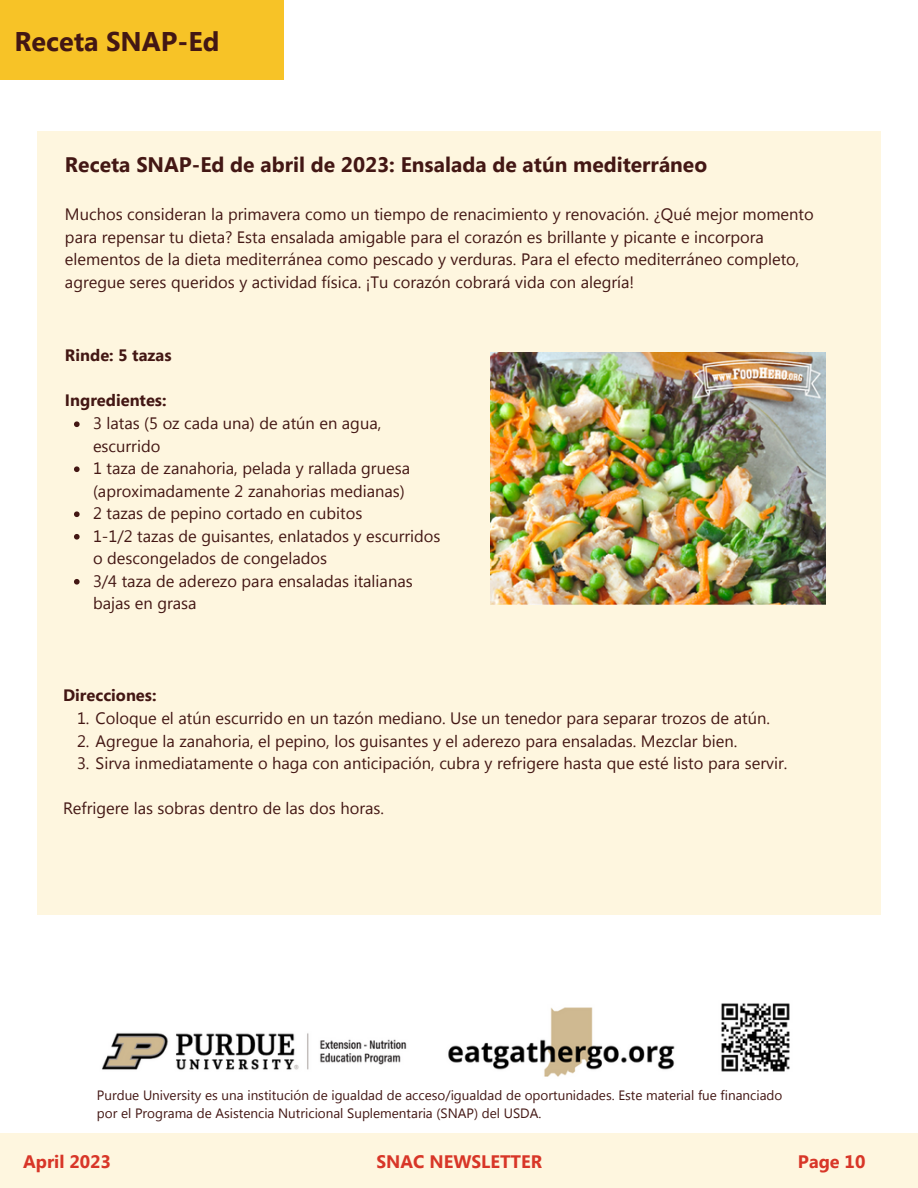
<style>
.page{position:relative;width:918px;height:1188px;background:#fff}
.page>*{position:absolute;margin:0;border:0;box-sizing:border-box;transform-origin:0 0}
.t1{font:700 27px "Segoe UI";color:#431714}
.t2{font:700 21px "Segoe UI";color:#431714}
.t3{font:700 18px "Segoe UI";color:#d83628}
.t4{font:16.5px/22.5px "Segoe UI";color:#431714}
.t5{font:700 16.5px "Segoe UI";color:#431714}
.t6{font:13.5px/18px "Segoe UI";color:#431714}
</style>
<div class="page">
<div style="left:38px;top:131px;width:842px;height:784px;background:#fef6df"></div>
<div style="left:0;top:0;width:284px;height:80px;background:#f7c327"></div>
<div style="left:0;top:1134px;width:918px;height:54px;background:#fef6df"></div>
<img style="left:102px;top:1033px;width:305px;height:37px">
<img style="left:721px;top:1003px;width:69px;height:69px">
<img style="left:448px;top:1007px;width:227px;height:70px">
<svg style="left:74px;top:421px;width:6px;height:6px"></svg>
<svg style="left:74px;top:466px;width:6px;height:6px"></svg>
<svg style="left:74px;top:511px;width:6px;height:6px"></svg>
<svg style="left:74px;top:534px;width:6px;height:6px"></svg>
<svg style="left:74px;top:579px;width:6px;height:6px"></svg>
<img style="left:491px;top:353px;width:334px;height:252px">
<h1 class="t1" style="left:14px;top:21px;width:207px">Receta SNAP-Ed</h1>
<p class="t2" style="left:65px;top:149px;width:644px">Receta SNAP-Ed de abril de 2023: Ensalada de atún mediterráneo</p>
<p class="t4" style="left:65px;top:202px;width:750px">Muchos consideran la primavera como un tiempo de renacimiento y renovación. ¿Qué mejor momento para repensar tu dieta? Esta ensalada amigable para el corazón es brillante y picante e incorpora elementos de la dieta mediterránea como pescado y verduras. Para el efecto mediterráneo completo, agregue seres queridos y actividad física. ¡Tu corazón cobrará vida con alegría!</p>
<p class="t5" style="left:65px;top:343px;width:108px">Rinde: 5 tazas</p>
<p class="t5" style="left:65px;top:388px;width:103px">Ingredientes:</p>
<p class="t4" style="left:93px;top:411px;width:349px">3 latas (5 oz cada una) de atún en agua, escurrido<br>1 taza de zanahoria, pelada y rallada gruesa (aproximadamente 2 zanahorias medianas)<br>2 tazas de pepino cortado en cubitos<br>1-1/2 tazas de guisantes, enlatados y escurridos o descongelados de congelados<br>3/4 taza de aderezo para ensaladas italianas bajas en grasa</p>
<p class="t5" style="left:63px;top:683px;width:95px">Direcciones:</p>
<p class="t4" style="left:77px;top:706px;width:694px">1. Coloque el atún escurrido en un tazón mediano. Use un tenedor para separar trozos de atún.</p>
<p class="t4" style="left:77px;top:729px;width:662px">2. Agregue la zanahoria, el pepino, los guisantes y el aderezo para ensaladas. Mezclar bien.</p>
<p class="t4" style="left:77px;top:751px;width:712px">3. Sirva inmediatamente o haga con anticipación, cubra y refrigere hasta que esté listo para servir.</p>
<p class="t4" style="left:63px;top:796px;width:322px">Refrigere las sobras dentro de las dos horas.</p>
<p class="t6" style="left:97px;top:1086px;width:687px">Purdue University es una institución de igualdad de acceso/igualdad de oportunidades. Este material fue financiado por el Programa de Asistencia Nutricional Suplementaria (SNAP) del USDA.</p>
<p class="t3" style="left:23px;top:1148px;width:89px">April 2023</p>
<p class="t3" style="left:377px;top:1148px;width:167px">SNAC NEWSLETTER</p>
<p class="t3" style="left:798px;top:1148px;width:69px">Page 10</p>
</div>
